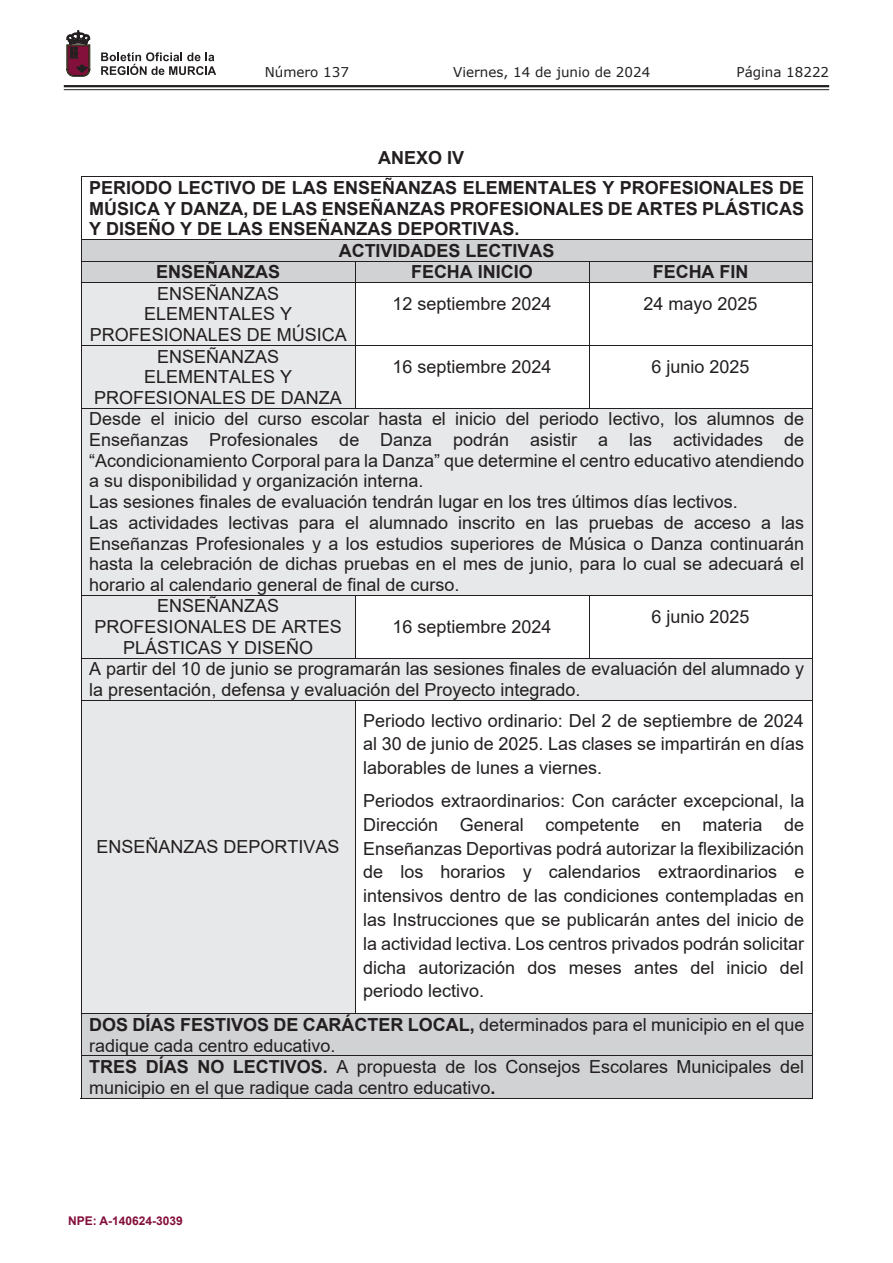
<style>
.page{position:relative;width:893px;height:1263px;background:#fff}
.page>*{position:absolute;margin:0;border:0;box-sizing:border-box;transform-origin:0 0}
.t1{font:18px/23.9px "Arial";color:#231f20;text-align:center}
.t2{font:700 18px/30.5px "Arial";color:#231f20}
.t3{font:13.5px "Verdana";color:#231f20}
.t4{font:700 12px "Arial";color:#830f3b}
.s1{font-weight:700}
</style>
<div class="page">
<hr style="left:64px;top:85px;width:765px;height:2px;background:#231f20">
<hr style="left:64px;top:89px;width:765px;height:1px;background:#231f20">
<svg style="left:101px;top:52px;width:115px;height:23px"></svg>
<svg style="left:67px;top:31px;width:23px;height:45px"></svg>
<hr style="left:81px;top:176px;width:732px;height:1px;background:#231f20">
<hr style="left:81px;top:177px;width:1px;height:62px;background:#231f20">
<hr style="left:812px;top:177px;width:1px;height:62px;background:#231f20">
<div style="left:82px;top:240px;width:730px;height:21px;background:#d1d2d4"></div>
<hr style="left:81px;top:239px;width:732px;height:1px;background:#231f20">
<div style="left:82px;top:261px;width:273px;height:21px;background:#d1d2d4"></div>
<div style="left:355px;top:261px;width:234px;height:21px;background:#d1d2d4"></div>
<div style="left:589px;top:261px;width:223px;height:21px;background:#d1d2d4"></div>
<hr style="left:81px;top:261px;width:508px;height:1px;background:#231f20">
<hr style="left:589px;top:261px;width:223px;height:1px;background:#231f20">
<svg style="left:81px;top:240px;width:1px;height:42px"></svg>
<svg style="left:355px;top:262px;width:1px;height:20px"></svg>
<svg style="left:589px;top:262px;width:1px;height:20px"></svg>
<div style="left:82px;top:283px;width:273px;height:62px;background:#e7e8e9"></div>
<hr style="left:81px;top:282px;width:508px;height:1px;background:#231f20">
<hr style="left:589px;top:282px;width:223px;height:1px;background:#231f20">
<svg style="left:812px;top:240px;width:1px;height:43px"></svg>
<hr style="left:81px;top:283px;width:1px;height:62px;background:#231f20">
<hr style="left:355px;top:283px;width:1px;height:62px;background:#231f20">
<hr style="left:589px;top:283px;width:1px;height:62px;background:#231f20">
<hr style="left:812px;top:283px;width:1px;height:62px;background:#231f20">
<div style="left:82px;top:346px;width:273px;height:62px;background:#e7e8e9"></div>
<hr style="left:81px;top:345px;width:508px;height:1px;background:#231f20">
<hr style="left:589px;top:345px;width:223px;height:1px;background:#231f20">
<hr style="left:81px;top:346px;width:1px;height:62px;background:#231f20">
<hr style="left:355px;top:346px;width:1px;height:62px;background:#231f20">
<hr style="left:589px;top:346px;width:1px;height:62px;background:#231f20">
<hr style="left:812px;top:346px;width:1px;height:62px;background:#231f20">
<div style="left:82px;top:409px;width:730px;height:186px;background:#e7e8e9"></div>
<hr style="left:81px;top:408px;width:508px;height:1px;background:#231f20">
<hr style="left:589px;top:408px;width:223px;height:1px;background:#231f20">
<hr style="left:81px;top:409px;width:1px;height:186px;background:#231f20">
<hr style="left:812px;top:409px;width:1px;height:186px;background:#231f20">
<div style="left:82px;top:596px;width:273px;height:62px;background:#e7e8e9"></div>
<hr style="left:81px;top:595px;width:508px;height:1px;background:#231f20">
<hr style="left:589px;top:595px;width:223px;height:1px;background:#231f20">
<hr style="left:81px;top:596px;width:1px;height:62px;background:#231f20">
<hr style="left:355px;top:596px;width:1px;height:62px;background:#231f20">
<hr style="left:589px;top:596px;width:1px;height:62px;background:#231f20">
<hr style="left:812px;top:596px;width:1px;height:62px;background:#231f20">
<div style="left:82px;top:659px;width:730px;height:41px;background:#e7e8e9"></div>
<hr style="left:81px;top:658px;width:508px;height:1px;background:#231f20">
<hr style="left:589px;top:658px;width:223px;height:1px;background:#231f20">
<hr style="left:81px;top:658px;width:1px;height:42px;background:#231f20">
<hr style="left:812px;top:658px;width:1px;height:42px;background:#231f20">
<div style="left:82px;top:701px;width:273px;height:312px;background:#e7e8e9"></div>
<hr style="left:81px;top:700px;width:732px;height:1px;background:#231f20">
<hr style="left:81px;top:701px;width:1px;height:312px;background:#231f20">
<hr style="left:355px;top:701px;width:1px;height:312px;background:#231f20">
<hr style="left:812px;top:701px;width:1px;height:312px;background:#231f20">
<div style="left:82px;top:1014px;width:730px;height:41px;background:#d1d2d4"></div>
<hr style="left:81px;top:1013px;width:732px;height:1px;background:#231f20">
<hr style="left:81px;top:1014px;width:1px;height:41px;background:#231f20">
<hr style="left:812px;top:1014px;width:1px;height:41px;background:#231f20">
<div style="left:82px;top:1056px;width:730px;height:42px;background:#d1d2d4"></div>
<hr style="left:81px;top:1055px;width:732px;height:1px;background:#231f20">
<hr style="left:81px;top:1056px;width:1px;height:42px;background:#231f20">
<hr style="left:81px;top:1098px;width:731px;height:1px;background:#231f20">
<hr style="left:812px;top:1056px;width:1px;height:42px;background:#231f20">
<p class="t3" style="left:265px;top:62px;width:86px">Número 137</p>
<p class="t3" style="left:453px;top:62px;width:199px">Viernes, 14 de junio de 2024</p>
<p class="t3" style="left:736px;top:62px;width:94px">Página 18222</p>
<p class="t2" style="left:89px;top:142px;width:716px;text-indent:289px">ANEXO IV<br>PERIODO LECTIVO DE LAS ENSEÑANZAS ELEMENTALES Y PROFESIONALES DE</p>
<p class="t2" style="left:89px;top:193px;width:716px">MÚSICA Y DANZA, DE LAS ENSEÑANZAS PROFESIONALES DE ARTES PLÁSTICAS</p>
<p class="t2" style="left:89px;top:214px;width:431px">Y DISEÑO Y DE LAS ENSEÑANZAS DEPORTIVAS.</p>
<p class="t2" style="left:339px;top:235px;width:217px">ACTIVIDADES LECTIVAS</p>
<p class="t2" style="left:156px;top:257px;width:125px">ENSEÑANZAS</p>
<p class="t2" style="left:411px;top:257px;width:123px">FECHA INICIO</p>
<p class="t2" style="left:653px;top:257px;width:97px">FECHA FIN</p>
<p class="t1" style="left:90px;top:283px;width:259px;line-height:20.7px">ENSEÑANZAS<br>ELEMENTALES Y<br>PROFESIONALES DE MÚSICA</p>
<p class="t1" style="left:392px;top:292px;width:161px">12 septiembre 2024</p>
<p class="t1" style="left:644px;top:292px;width:116px">24 mayo 2025</p>
<p class="t1" style="left:94px;top:346px;width:249px;line-height:20.7px">ENSEÑANZAS<br>ELEMENTALES Y<br>PROFESIONALES DE DANZA</p>
<p class="t1" style="left:392px;top:354px;width:161px">16 septiembre 2024</p>
<p class="t1" style="left:652px;top:354px;width:100px">6 junio 2025</p>
<p class="t1" style="left:89px;top:407px;width:716px">Desde el inicio del curso escolar hasta el inicio del periodo lectivo, los alumnos de</p>
<p class="t1" style="left:89px;top:428px;width:716px">Enseñanzas Profesionales de Danza podrán asistir a las actividades de</p>
<p class="t1" style="left:89px;top:448px;width:716px">“Acondicionamiento Corporal para la Danza” que determine el centro educativo atendiendo</p>
<p class="t1" style="left:89px;top:469px;width:336px">a su disponibilidad y organización interna.</p>
<p class="t1" style="left:89px;top:490px;width:650px">Las sesiones finales de evaluación tendrán lugar en los tres últimos días lectivos.</p>
<p class="t1" style="left:89px;top:510px;width:716px">Las actividades lectivas para el alumnado inscrito en las pruebas de acceso a las</p>
<p class="t1" style="left:89px;top:531px;width:716px">Enseñanzas Profesionales y a los estudios superiores de Música o Danza continuarán</p>
<p class="t1" style="left:89px;top:552px;width:716px">hasta la celebración de dichas pruebas en el mes de junio, para lo cual se adecuará el</p>
<p class="t1" style="left:89px;top:573px;width:372px">horario al calendario general de final de curso.</p>
<p class="t1" style="left:157px;top:594px;width:123px">ENSEÑANZAS</p>
<p class="t1" style="left:95px;top:615px;width:249px">PROFESIONALES DE ARTES</p>
<p class="t1" style="left:123px;top:635px;width:191px">PLÁSTICAS Y DISEÑO</p>
<p class="t1" style="left:652px;top:604px;width:100px">6 junio 2025</p>
<p class="t1" style="left:89px;top:658px;width:716px;line-height:20.7px;text-align:left">A partir del 10 de junio se programarán las sesiones finales de evaluación del alumnado y la presentación, defensa y evaluación del Proyecto integrado.</p>
<p class="t1" style="left:392px;top:615px;width:161px">16 septiembre 2024</p>
<p class="t1" style="left:363px;top:708px;width:442px;text-align:justify">Periodo lectivo ordinario: Del 2 de septiembre de 2024 al 30 de junio de 2025. Las clases se impartirán en días laborables de lunes a viernes.</p>
<p class="t1" style="left:363px;top:788px;width:443px;text-align:justify">Periodos extraordinarios: Con carácter excepcional, la Dirección General competente en materia de Enseñanzas Deportivas podrá autorizar la flexibilización de los horarios y calendarios extraordinarios e intensivos dentro de las condiciones contempladas en las Instrucciones que se publicarán antes del inicio de la actividad lectiva. Los centros privados podrán solicitar dicha autorización dos meses antes del inicio del periodo lectivo.</p>
<p class="t1" style="left:89px;top:1014px;width:716px;line-height:21px;text-align:left"><span class="s1">DOS DÍAS FESTIVOS DE CARÁCTER LOCAL,</span> determinados para el municipio en el que radique cada centro educativo.<br><span class="s1">TRES DÍAS NO LECTIVOS.</span> A propuesta de los Consejos Escolares Municipales del municipio en el que radique cada centro educativo<span class="s1">.</span></p>
<p class="t1" style="left:97px;top:835px;width:244px">ENSEÑANZAS DEPORTIVAS</p>
<p class="t4" style="left:68px;top:1212px;width:116px">NPE: A-140624-3039</p>
</div>
